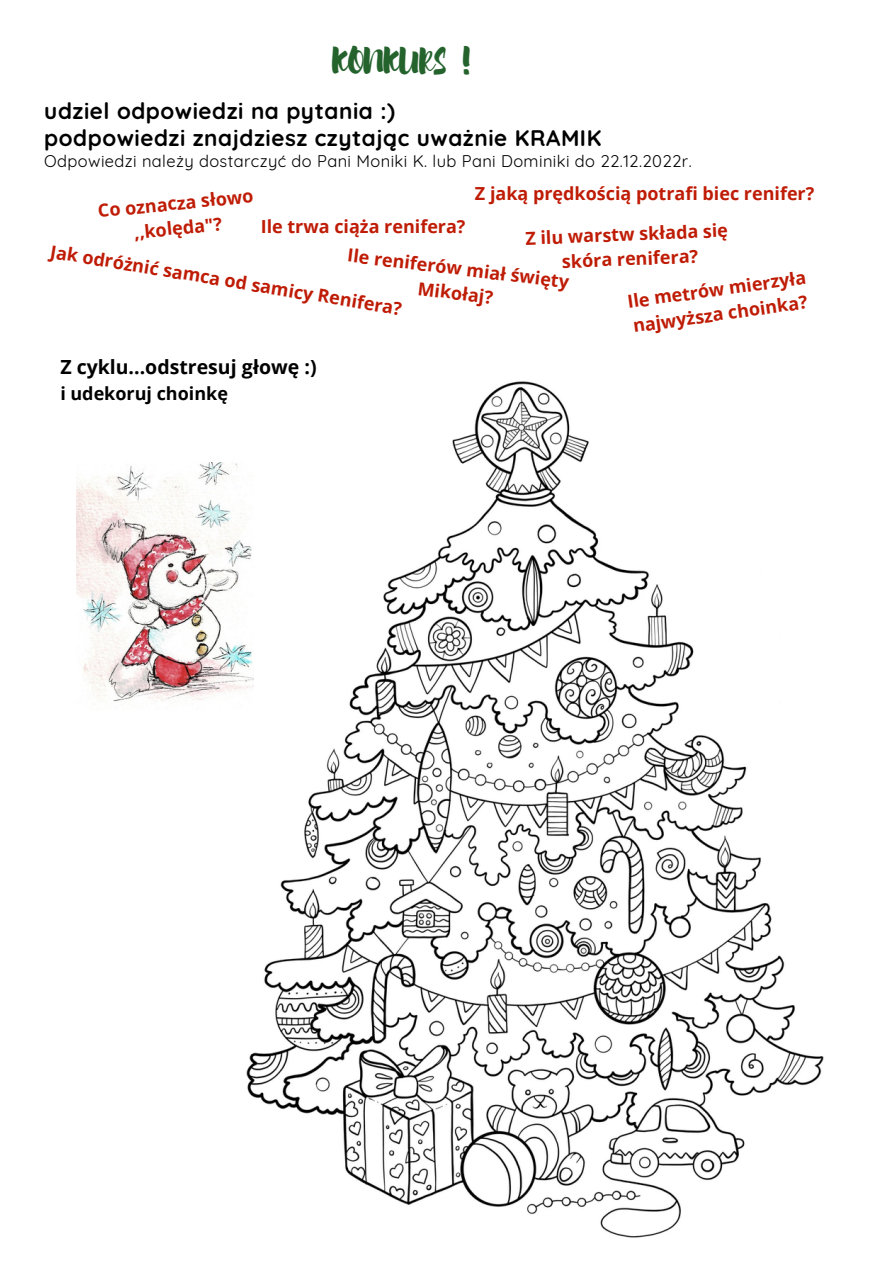
<style>
.page{position:relative;width:893px;height:1264px;background:#fff}
.page>*{position:absolute;margin:0;border:0;box-sizing:border-box;transform-origin:0 0}
.t1{font:33px "Brusher";color:#25632d}
.t2{font:700 22.5px "Quicksand";letter-spacing:.025em;color:#000}
.t3{font:700 19.5px "Open Sans";color:#000}
.t4{font:700 18px/24.8px "Open Sans";color:#bf1c06;text-align:center}
.t5{font:700 18px "Open Sans";color:#000}
.t6{font:16.5px "Quicksand";letter-spacing:.025em;color:#000}
</style>
<div class="page">
<img style="left:246px;top:381px;width:578px;height:857px">
<img style="left:77px;top:462px;width:176px;height:247px">
<p class="t1" style="left:332px;top:39px;width:146px">KONKURS !</p>
<p class="t2" style="left:44px;top:96px;width:352px">udziel odpowiedzi na pytania :)</p>
<p class="t2" style="left:44px;top:123px;width:558px">podpowiedzi znajdziesz czytając uważnie KRAMIK</p>
<p class="t6" style="left:44px;top:150px;width:649px">Odpowiedzi należy dostarczyć do Pani Moniki K. lub Pani Dominiki do 22.12.2022r.</p>
<p class="t4" style="left:97px;top:198px;width:157px;rotate:-6deg">Co oznacza słowo ,,kolęda"?</p>
<p class="t4" style="left:475px;top:181px;width:341px">Z jaką prędkością potrafi biec renifer?</p>
<p class="t4" style="left:261px;top:213px;width:206px">Ile trwa ciąża renifera?</p>
<p class="t4" style="left:525px;top:225px;width:204px;rotate:-2deg">Z ilu warstw składa się</p>
<p class="t4" style="left:561px;top:248px;width:138px;rotate:-2deg">skóra renifera?</p>
<p class="t4" style="left:52px;top:239px;width:357px;rotate:9deg">Jak odróżnić samca od samicy Renifera?</p>
<p class="t4" style="left:349px;top:242px;width:224px;rotate:7deg">Ile reniferów miał święty<br>Mikołaj?</p>
<p class="t4" style="left:626px;top:289px;width:181px;text-align:left;rotate:-8deg">Ile metrów mierzyła najwyższa choinka?</p>
<p class="t3" style="left:60px;top:353px;width:258px">Z cyklu...odstresuj głowę :)</p>
<p class="t5" style="left:60px;top:380px;width:169px">i udekoruj choinkę</p>
</div>
